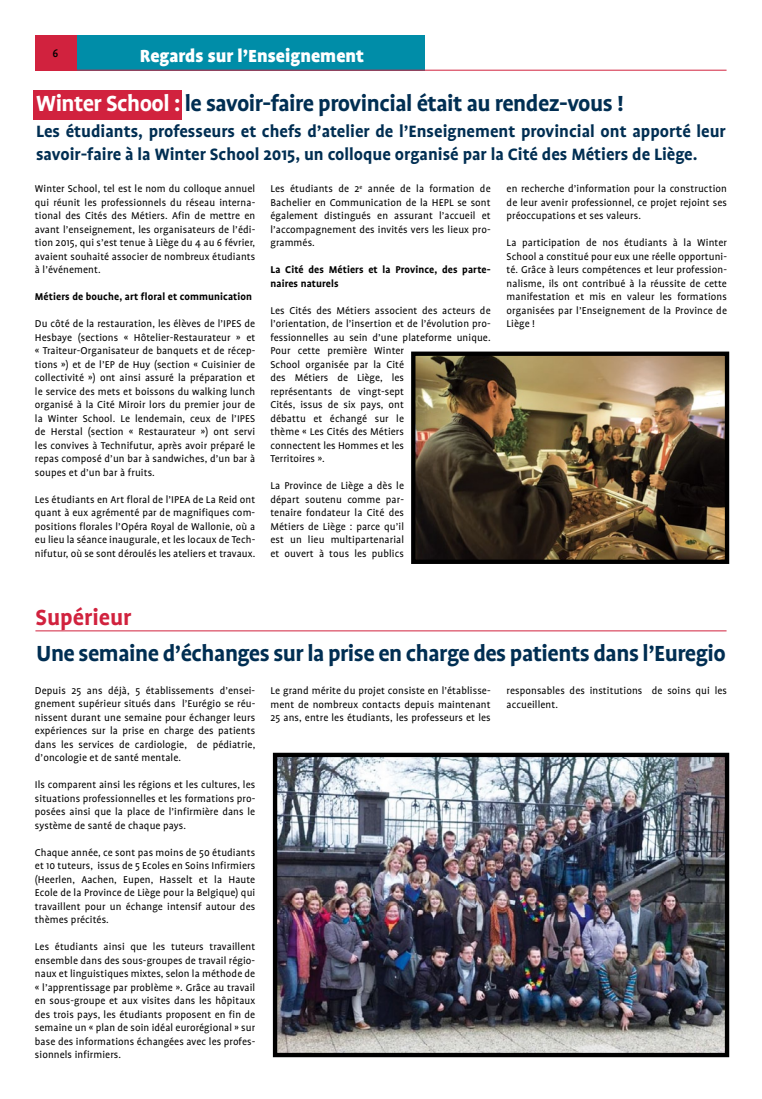
<style>
.page{position:relative;width:762px;height:1099px;background:#fff}
.page>*{position:absolute;margin:0;border:0;box-sizing:border-box;transform-origin:0 0}
.t1{font:700 25px "Profile OT";letter-spacing:-.02em;color:#002e52}
.t2{font:700 25px "Profile OT";color:#d1223e}
.t3{font:900 20px "Profile OT";color:#fff}
.t4{font:700 18.75px/22.5px "Profile OT";color:#002e52}
.t5{font:500 12.5px "Profile OT";color:#000}
.t6{font:11.25px/13.5px "Profile OT";letter-spacing:.01em;color:#000;text-align:justify}
.t7{font:700 11.25px/13.5px "Profile OT";letter-spacing:.01em;color:#000}
.s1{color:#fff}
</style>
<div class="page">
<div style="left:76px;top:35px;width:348px;height:36px;background:#008da8"></div>
<div style="left:35px;top:35px;width:42px;height:36px;background:#d1223e"></div>
<hr style="left:75px;top:70px;width:651px;height:1px;background:#d1223e">
<div style="left:33px;top:90px;width:149px;height:30px;background:#d1223e"></div>
<hr style="left:35px;top:630px;width:691px;height:1px;background:#d1223e">
<img style="left:278px;top:757px;width:446px;height:295px">
<div style="left:273px;top:752px;width:456px;height:305px;border:4px solid #000"></div>
<img style="left:416px;top:356px;width:308px;height:203px">
<div style="left:411px;top:351px;width:318px;height:213px;border:4px solid #000"></div>
<p class="t5" style="left:52px;top:46px;width:7px">6</p>
<h2 class="t3" style="left:140px;top:45px;width:226px">Regards sur l’Enseignement</h2>
<h1 class="t1" style="left:36px;top:89px;width:589px"><span class="s1">Winter School :</span> le savoir-faire provincial était au rendez-vous !</h1>
<h3 class="t4" style="left:36px;top:121px;width:691px">Les étudiants, professeurs et chefs d’atelier de l’Enseignement provincial ont apporté leur savoir-faire à la Winter School 2015, un colloque organisé par la Cité des Métiers de Liège.</h3>
<p class="t6" style="left:35px;top:182px;width:222px">Winter School, tel est le nom du colloque annuel qui réunit les professionnels du réseau interna&shy;tional des Cités des Métiers. Afin de mettre en avant l’enseignement, les organisateurs de l’édi&shy;tion 2015, qui s’est tenue à Liège du 4 au 6 février, avaient souhaité associer de nombreux étudiants à l’événement.</p>
<p class="t7" style="left:35px;top:290px;width:219px">Métiers de bouche, art floral et communication</p>
<p class="t6" style="left:35px;top:317px;width:222px">Du côté de la restauration, les élèves de l’IPES de Hesbaye (sections « Hôtelier-Restaurateur » et « Traiteur-Organisateur de banquets et de récep&shy;tions ») et de l’EP de Huy (section « Cuisinier de collectivité ») ont ainsi assuré la préparation et le service des mets et boissons du walking lunch organisé à la Cité Miroir lors du premier jour de la Winter School. Le lendemain, ceux de l’IPES de Herstal (section « Restaurateur ») ont servi les convives à Technifutur, après avoir préparé le repas composé d’un bar à sandwiches, d’un bar à soupes et d’un bar à fruits.</p>
<p class="t6" style="left:35px;top:493px;width:222px">Les étudiants en Art floral de l’IPEA de La Reid ont quant à eux agrémenté par de magnifiques com&shy;positions florales l’Opéra Royal de Wallonie, où a eu lieu la séance inaugurale, et les locaux de Tech&shy;nifutur, où se sont déroulés les ateliers et travaux.</p>
<p class="t6" style="left:270px;top:182px;width:222px">Les étudiants de 2<sup>e</sup> année de la formation de Bachelier en Communication de la HEPL se sont également distingués en assurant l’accueil et l’accompagnement des invités vers les lieux pro&shy;grammés.</p>
<p class="t7" style="left:270px;top:263px;width:222px">La Cité des Métiers et la Province, des parte&shy;naires naturels</p>
<p class="t6" style="left:270px;top:304px;width:222px;text-align:left">Les Cités des Métiers associent des acteurs de l’orientation, de l’insertion et de l’évolution pro&shy;fessionnelles au sein d’une plateforme unique.<br>Pour cette première Winter<br>School organisée par la Cité<br>des Métiers de Liège, les<br>représentants de vingt-sept<br>Cités, issus de six pays, ont<br>débattu et échangé sur le<br>thème « Les Cités des Métiers<br>connectent les Hommes et les<br>Territoires ».</p>
<p class="t6" style="left:270px;top:479px;width:135px">La Province de Liège a dès le départ soutenu comme par&shy;tenaire fondateur la Cité des Métiers de Liège : parce qu’il est un lieu multipartenarial et ouvert à tous les publics</p>
<p class="t6" style="left:507px;top:182px;width:222px">en recherche d’information pour la construction de leur avenir professionnel, ce projet rejoint ses préoccupations et ses valeurs.</p>
<p class="t6" style="left:507px;top:236px;width:222px">La participation de nos étudiants à la Winter School a constitué pour eux une réelle opportuni&shy;té. Grâce à leurs compétences et leur profession&shy;nalisme, ils ont contribué à la réussite de cette manifestation et mis en valeur les formations organisées par l’Enseignement de la Province de Liège !</p>
<h1 class="t2" style="left:35px;top:603px;width:98px">Supérieur</h1>
<h1 class="t1" style="left:36px;top:639px;width:691px">Une semaine d’échanges sur la prise en charge des patients dans l’Euregio</h1>
<p class="t6" style="left:35px;top:683px;width:222px">Depuis 25 ans déjà, 5 établissements d’ensei&shy;gnement supérieur situés dans l’Eurégio se réu&shy;nissent durant une semaine pour échanger leurs expériences sur la prise en charge des patients dans les services de cardiologie, de pédiatrie, d’oncologie et de santé mentale.</p>
<p class="t6" style="left:35px;top:778px;width:222px">Ils comparent ainsi les régions et les cultures, les situations professionnelles et les formations pro&shy;posées ainsi que la place de l’infirmière dans le système de santé de chaque pays.</p>
<p class="t6" style="left:35px;top:845px;width:222px">Chaque année, ce sont pas moins de 50 étudiants et 10 tuteurs, issus de 5 Ecoles en Soins Infirmiers (Heerlen, Aachen, Eupen, Hasselt et la Haute Ecole de la Province de Liège pour la Belgique) qui travaillent pour un échange intensif autour des thèmes précités.</p>
<p class="t6" style="left:35px;top:940px;width:222px">Les étudiants ainsi que les tuteurs travaillent ensemble dans des sous-groupes de travail régio&shy;naux et linguistiques mixtes, selon la méthode de « l’apprentissage par problème ». Grâce au travail en sous-groupe et aux visites dans les hôpitaux des trois pays, les étudiants proposent en fin de semaine un « plan de soin idéal eurorégional » sur base des informations échangées avec les profes&shy;sionnels infirmiers.</p>
<p class="t6" style="left:270px;top:684px;width:222px">Le grand mérite du projet consiste en l’établisse&shy;ment de nombreux contacts depuis maintenant 25 ans, entre les étudiants, les professeurs et les</p>
<p class="t6" style="left:507px;top:684px;width:222px">responsables des institutions de soins qui les accueillent.</p>
</div>
